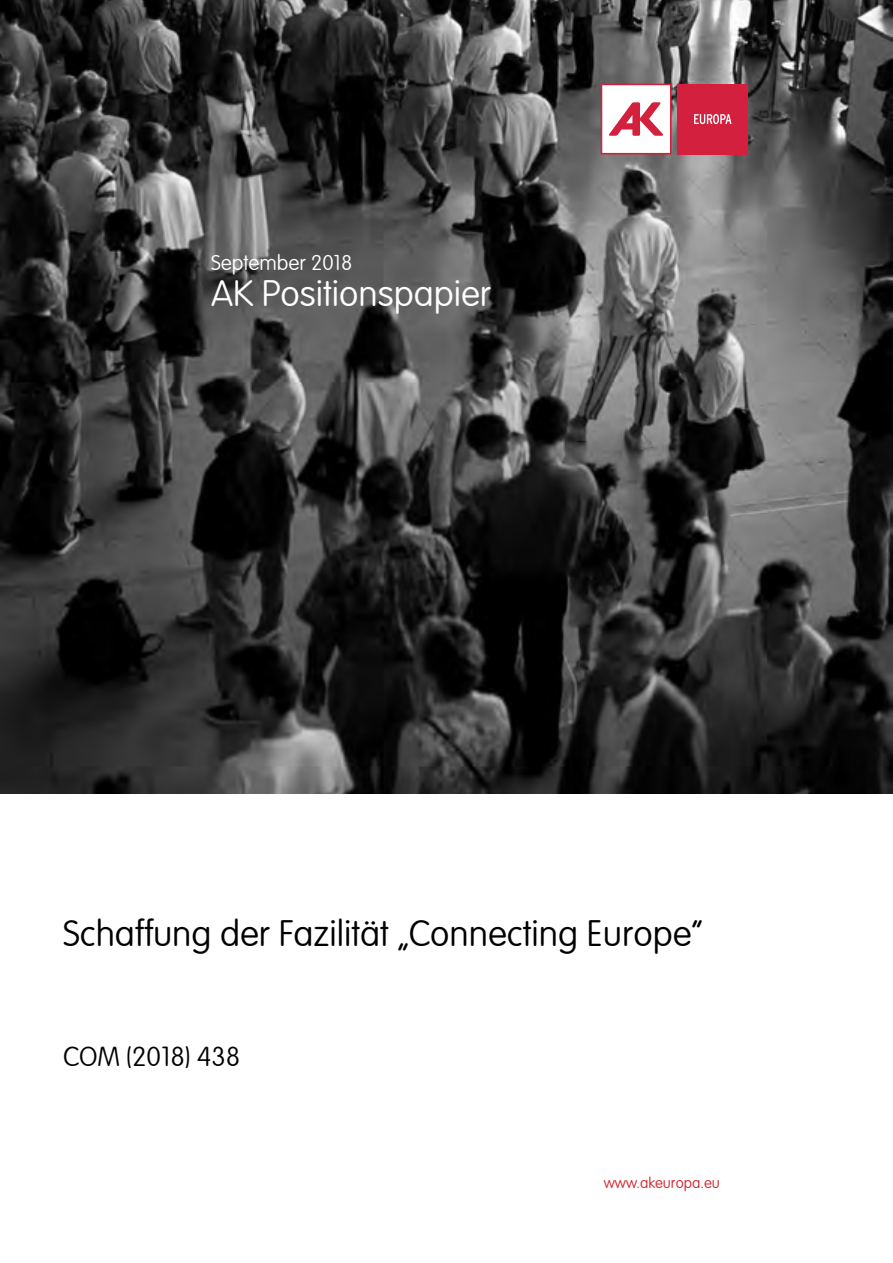
<style>
.page{position:relative;width:893px;height:1263px;background:#fff}
.page>*{position:absolute;margin:0;border:0;box-sizing:border-box;transform-origin:0 0}
.t1{font:100 36px "VAG Rounded LT";color:#000}
.t2{font:100 36px "VAG Rounded LT";color:#fff}
.t3{font:100 27px "VAG Rounded LT";color:#000}
.t4{font:100 21px "VAG Rounded LT";color:#fff}
.t5{font:100 15px "VAG Rounded LT";color:#d2232a}
</style>
<div class="page">
<img style="left:0;top:0;width:893px;height:793px">
<svg style="left:601px;top:84px;width:70px;height:70px"></svg>
<div style="left:677px;top:84px;width:71px;height:70px;background:#d3203e"></div>
<svg style="left:694px;top:114px;width:38px;height:10px"></svg>
<p class="t4" style="left:211px;top:251px;width:143px">September 2018</p>
<p class="t2" style="left:211px;top:273px;width:281px">AK Positionspapier</p>
<p class="t1" style="left:63px;top:913px;width:641px">Schaffung der Fazilität „Connecting Europe“</p>
<p class="t3" style="left:63px;top:1041px;width:179px">COM (2018) 438</p>
<p class="t5" style="left:604px;top:1174px;width:117px">www.akeuropa.eu</p>
</div>
